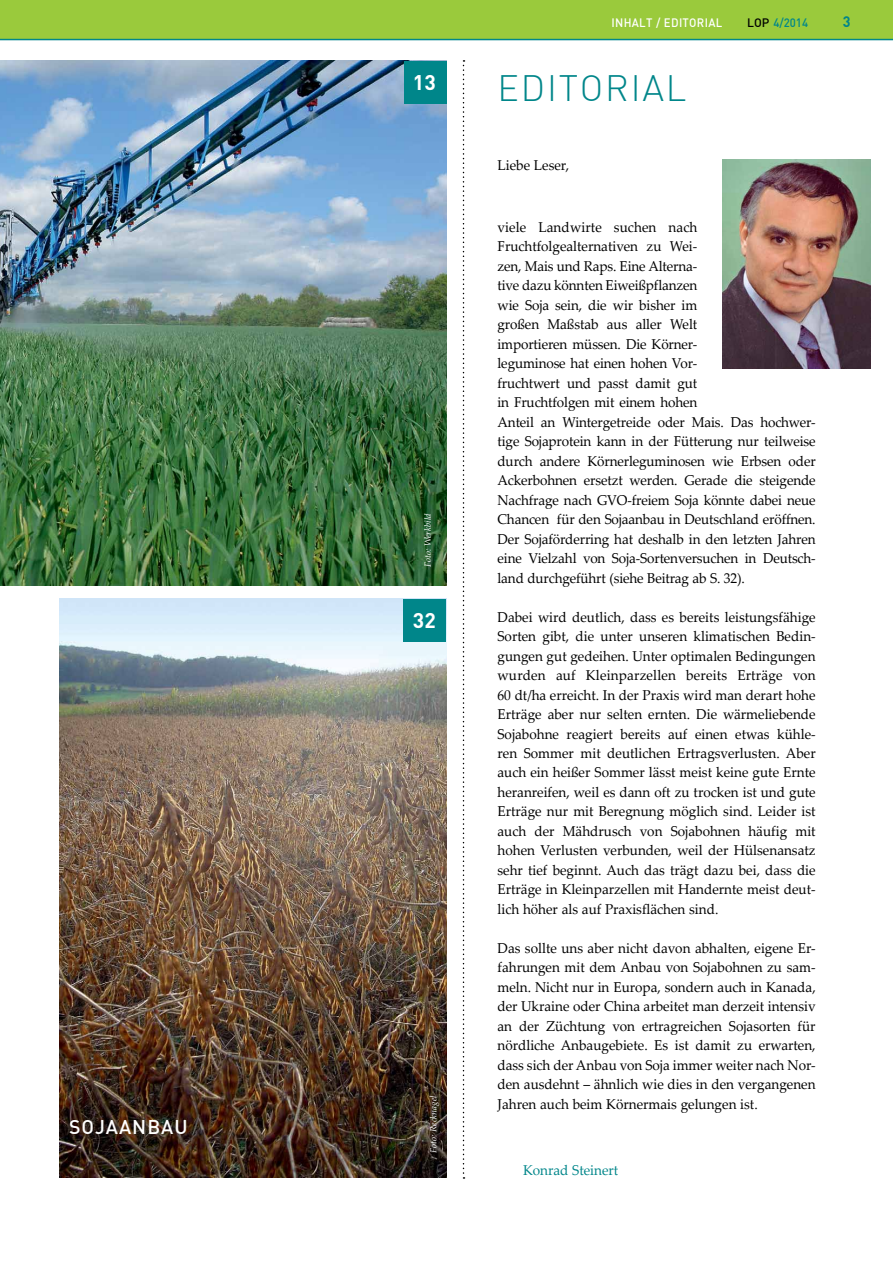
<style>
.page{position:relative;width:893px;height:1263px;background:#fff}
.page>*{position:absolute;margin:0;border:0;box-sizing:border-box;transform-origin:0 0}
.t1{font:300 36px "DIN";letter-spacing:.05em;color:#00868a}
.t2{font:700 21px "DIN";color:#fff}
.t3{font:500 19.5px "DIN";color:#fff}
.t4{font:700 15px "DIN";color:#00868a;scale:.95 1}
.t5{font:14.25px/19.5px "Palatino Linotype";letter-spacing:-.01em;color:#000;text-align:justify;scale:.95 1}
.t6{font:14.25px "Palatino Linotype";color:#00868a;scale:.95 1}
.t7{font:500 12px "DIN";letter-spacing:.025em;color:#fff;scale:.95 1}
.t8{font:500 12px "DIN";color:#00868a;scale:.95 1}
.t9{font:italic 9px "Palatino Linotype";color:#fff}
.s1{color:#000}
</style>
<div class="page">
<div style="left:0;top:0;width:893px;height:40px;background:#9aca3c"></div>
<hr style="left:0;top:39px;width:893px;height:1px;background:#00868a">
<img style="left:0;top:61px;width:446px;height:525px">
<img style="left:60px;top:599px;width:386px;height:579px">
<div style="left:404px;top:599px;width:42px;height:43px;background:#00868a"></div>
<div style="left:404px;top:61px;width:42px;height:42px;background:#00868a"></div>
<svg style="left:463px;top:60px;width:1px;height:1119px"></svg>
<img style="left:723px;top:159px;width:148px;height:209px">
<h3 class="t3" style="left:69px;top:1114px;width:52px">SOJAANBA</h3>
<h3 class="t3" style="left:174px;top:1114px;width:15px">U</h3>
<h2 class="t2" style="left:413px;top:68px;width:25px">13</h2>
<p class="t9" style="left:421px;top:567px;width:55px;rotate:-90deg">Foto: Werkbild</p>
<h2 class="t2" style="left:413px;top:607px;width:25px">32</h2>
<p class="t9" style="left:427px;top:1153px;width:59px;rotate:-90deg">Foto: Recknagel</p>
<p class="t7" style="left:611px;top:15px;width:118px">INHALT / EDITORIAL</p>
<p class="t8" style="left:747px;top:15px;width:66px"><span class="s1">LOP</span> 4/2014</p>
<p class="t4" style="left:843px;top:12px;width:10px">3</p>
<h1 class="t1" style="left:497px;top:66px;width:190px">EDITORIAL</h1>
<p class="t5" style="left:497px;top:155px;width:77px">Liebe Leser,</p>
<p class="t5" style="left:497px;top:216px;width:336px;text-align:left">viele Landwirte suchen nach Fruchtfolgealternativen zu Wei-<br>zen, Mais und Raps. Eine Alterna-<br>tive dazu könnten Eiweißpflanzen<br>wie Soja sein, die wir bisher im<br>großen Maßstab aus aller Welt<br>importieren müssen. Die Körner-<br>leguminose hat einen hohen Vor-<br>fruchtwert und passt damit gut<br>in Fruchtfolgen mit einem hohen<br>Anteil an Wintergetreide oder Mais. Das hochwer&shy;tige Sojaprotein kann in der Fütterung nur teilweise durch andere Körnerleguminosen wie Erbsen oder Ackerbohnen ersetzt werden. Gerade die steigende Nachfrage nach GVO-freiem Soja könnte dabei neue Chancen für den Sojaanbau in Deutschland eröffnen.<br>Der Sojaförderring hat deshalb in den letzten Jahren eine Vielzahl von Soja-Sortenversuchen in Deutsch&shy;land durchgeführt (siehe Beitrag ab S. 32).</p>
<p class="t5" style="left:497px;top:606px;width:336px">Dabei wird deutlich, dass es bereits leistungsfähige Sorten gibt, die unter unseren klimatischen Bedin&shy;gungen gut gedeihen. Unter optimalen Bedingungen wurden auf Kleinparzellen bereits Erträge von 60 dt/ha erreicht. In der Praxis wird man derart hohe Erträge aber nur selten ernten. Die wärmeliebende Sojabohne reagiert bereits auf einen etwas kühle&shy;ren Sommer mit deutlichen Ertragsverlusten. Aber auch ein heißer Sommer lässt meist keine gute Ernte heranreifen, weil es dann oft zu trocken ist und gute Erträge nur mit Beregnung möglich sind. Leider ist auch der Mähdrusch von Sojabohnen häufig mit hohen Verlusten verbunden, weil der Hülsenansatz sehr tief beginnt. Auch das trägt dazu bei, dass die Erträge in Kleinparzellen mit Handernte meist deut&shy;lich höher als auf Praxisflächen sind.</p>
<p class="t5" style="left:497px;top:938px;width:336px">Das sollte uns aber nicht davon abhalten, eigene Er&shy;fahrungen mit dem Anbau von Sojabohnen zu sam&shy;meln. Nicht nur in Europa, sondern auch in Kanada, der Ukraine oder China arbeitet man derzeit intensiv an der Züchtung von ertragreichen Sojasorten für nördliche Anbaugebiete. Es ist damit zu erwarten, dass sich der Anbau von Soja immer weiter nach Nor&shy;den ausdehnt – ähnlich wie dies in den vergangenen Jahren auch beim Körnermais gelungen ist.</p>
<p class="t6" style="left:523px;top:1160px;width:102px">Konrad Steinert</p>
</div>
